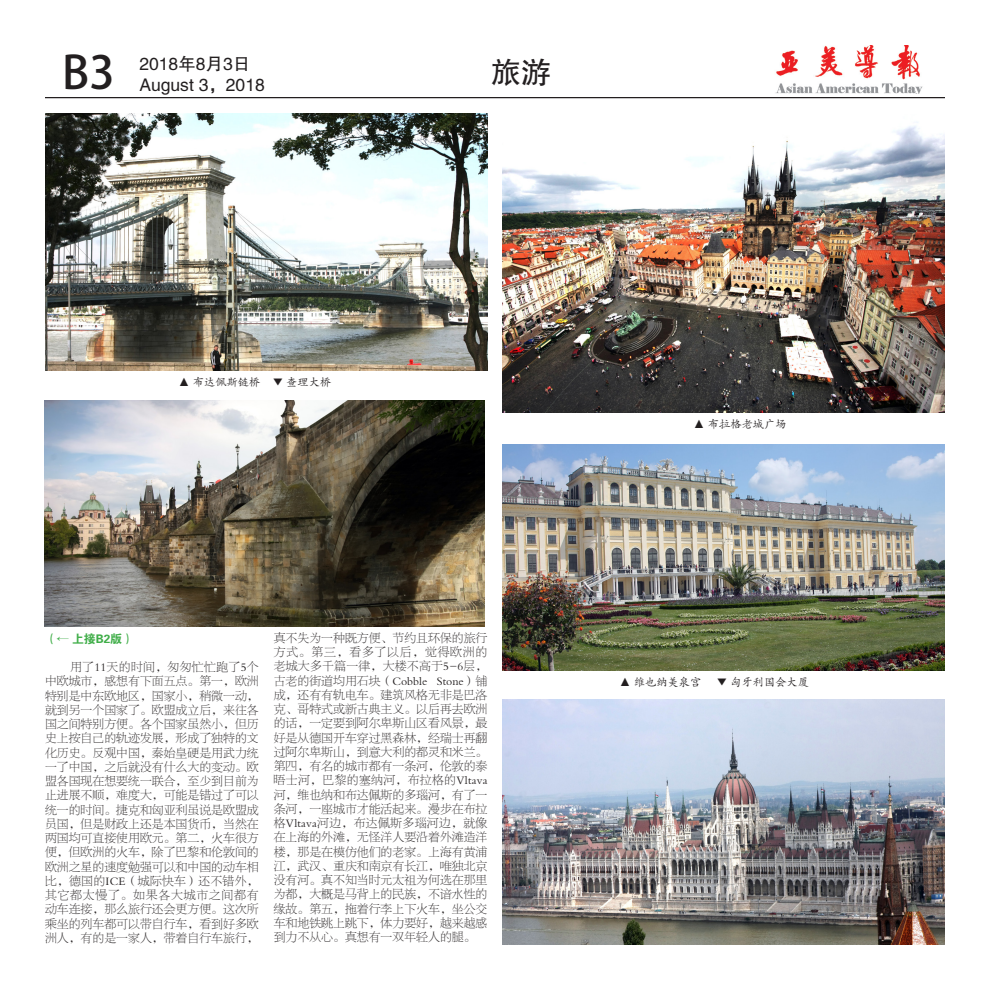
<style>
.page{position:relative;width:990px;height:990px;background:#fff}
.page>*{position:absolute;margin:0;border:0;box-sizing:border-box;transform-origin:0 0}
.t1{font:45px "Adobe Heiti Std";color:#231f20}
.t2{font:30px "FZHTJW GB1 0";color:#231f20}
.t3{font:17.5px "FZHTFW GB1 0";color:#231f20}
.t4{font:11.88px/14.2px "FZBSJW GB1 0";color:#231f20;text-align:justify}
.t5{font:11.88px "FZDHTJW GB1 0";color:#40ae49}
.t6{font:11.25px "FZKTJW GB1 0";color:#231f20}
.s1{font-family:"Batang"}
</style>
<div class="page">
<hr style="left:45px;top:97px;width:900px;height:1px;background:#231f20">
<img style="left:775px;top:45px;width:148px;height:49px">
<img style="left:502px;top:122px;width:443px;height:290px">
<img style="left:46px;top:114px;width:441px;height:256px">
<img style="left:502px;top:445px;width:443px;height:225px">
<img style="left:502px;top:699px;width:443px;height:246px">
<img style="left:45px;top:400px;width:440px;height:226px">
<p class="t1" style="left:62px;top:46px;width:54px">B3</p>
<p class="t3" style="left:139px;top:54px;width:112px">2018年8月3日</p>
<p class="t3" style="left:139px;top:75px;width:127px">August 3，2018</p>
<p class="t2" style="left:491px;top:56px;width:61px">旅游</p>
<p class="t6" style="left:179px;top:376px;width:154px">▲ 布达佩斯链桥 <span class="s1">▼</span> 查理大桥</p>
<p class="t5" style="left:45px;top:632px;width:91px">（← 上接B2版）</p>
<p class="t4" style="left:45px;top:660px;width:215px;text-indent:25px">用了11天的时间，匆匆忙忙跑了5个中欧城市，感想有下面五点。第一，欧洲特别是中东欧地区，国家小，稍微一动，就到另一个国家了。欧盟成立后，来往各国之间特别方便。各个国家虽然小，但历史上按自己的轨迹发展，形成了独特的文化历史。反观中国，秦始皇硬是用武力统一了中国，之后就没有什么大的变动。欧盟各国现在想要统一联合，至少到目前为止进展不顺，难度大，可能是错过了可以统一的时间。捷克和匈亚利虽说是欧盟成员国，但是财政上还是本国货币，当然在两国均可直接使用欧元。第二，火车很方便，但欧洲的火车，除了巴黎和伦敦间的欧洲之星的速度勉强可以和中国的动车相比，德国的ICE（城际快车）还不错外，其它都太慢了。如果各大城市之间都有动车连接，那么旅行还会更方便。这次所乘坐的列车都可以带自行车，看到好多欧洲人，有的是一家人，带着自行车旅行，</p>
<p class="t4" style="left:274px;top:631px;width:215px">真不失为一种既方便、节约且环保的旅行方式。第三，看多了以后，觉得欧洲的老城大多千篇一律，大楼不高于5-6层，古老的街道均用石块（Cobble Stone）铺成，还有有轨电车。建筑风格无非是巴洛克、哥特式或新古典主义。以后再去欧洲的话，一定要到阿尔卑斯山区看风景，最好是从德国开车穿过黑森林，经瑞士再翻过阿尔卑斯山，到意大利的都灵和米兰。第四，有名的城市都有一条河，伦敦的泰晤士河，巴黎的塞纳河，布拉格的Vltava河，维也纳和布达佩斯的多瑙河，有了一条河，一座城市才能活起来。漫步在布拉格Vltava河边，布达佩斯多瑙河边，就像在上海的外滩，无怪洋人要沿着外滩造洋楼，那是在模仿他们的老家。上海有黄浦江，武汉、重庆和南京有长江，唯独北京没有河。真不知当时元太祖为何选在那里为都，大概是马背上的民族，不谙水性的缘故。第五，拖着行李上下火车，坐公交车和地铁跳上跳下，体力要好，越来越感到力不从心。真想有一双年轻人的腿。</p>
<p class="t6" style="left:694px;top:418px;width:95px">▲ 布拉格老城广场</p>
<p class="t6" style="left:620px;top:676px;width:83px">▲ 维也纳美泉宫</p>
<p class="t6" style="left:717px;top:676px;width:94px"><span class="s1">▼</span> 匈牙利国会大厦</p>
</div>
